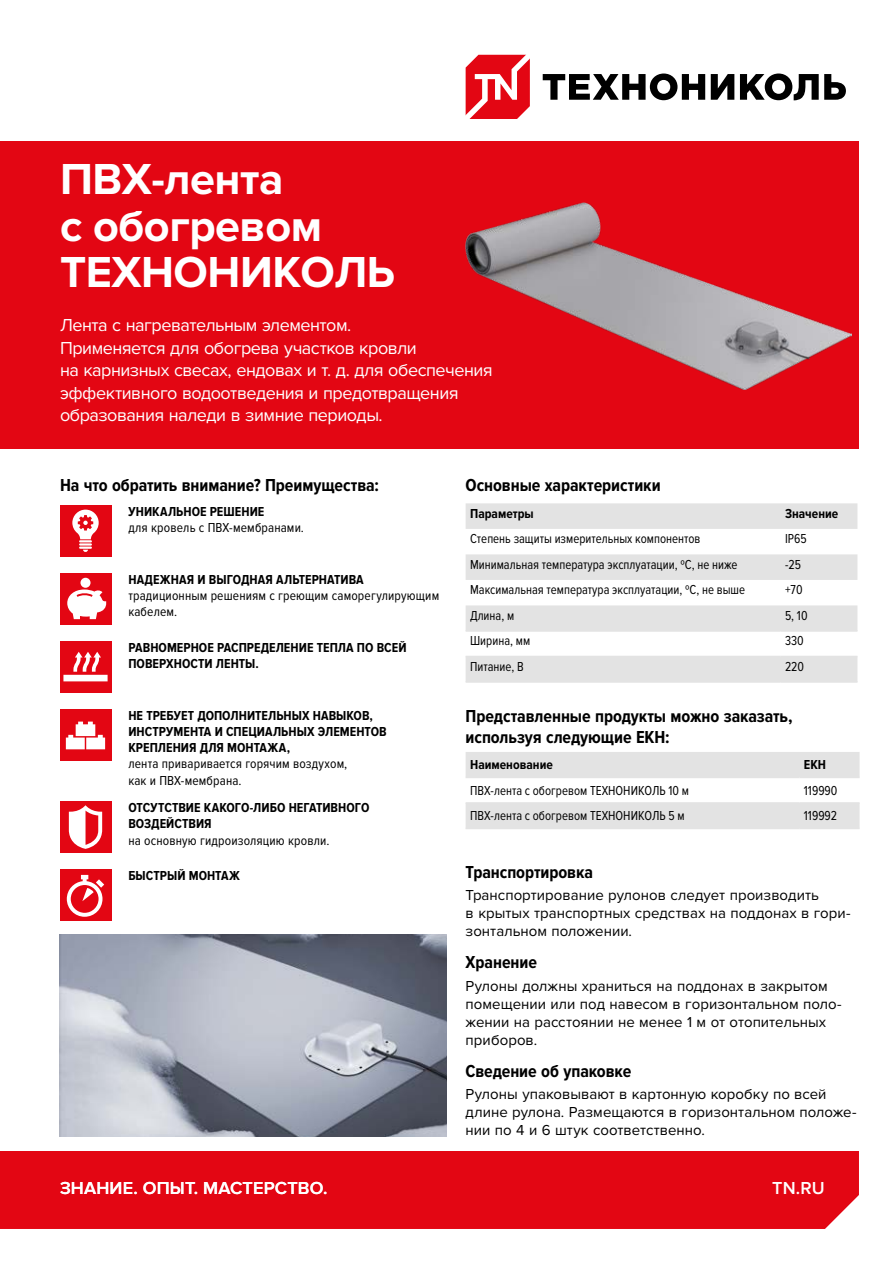
<style>
.page{position:relative;width:893px;height:1263px;background:#fff}
.page>*{position:absolute;margin:0;border:0;box-sizing:border-box;transform-origin:0 0}
.t1{font:700 45px/46.5px "Proxima Nova";letter-spacing:-.01em;color:#fff}
.t2{font:18px/22.5px "Proxima Nova";letter-spacing:-.025em;color:#fff}
.t3{font:700 18px/21.6px "Proxima Nova Cond";letter-spacing:-.005em;color:#000}
.t4{font:600 18px "Proxima Nova";letter-spacing:.01em;color:#fff}
.t5{font:15px/18px "Proxima Nova";letter-spacing:.005em;color:#000}
.t6{font:700 13.5px/16.2px "Proxima Nova Cond";color:#000}
.t7{font:13.5px "Proxima Nova Cond";color:#000;scale:.95 1}
.t8{font:13.5px/16.2px "Proxima Nova Cond";color:#000}
</style>
<div class="page">
<div style="left:0;top:141px;width:859px;height:308px;background:#e30613"></div>
<svg style="left:543px;top:74px;width:162px;height:26px"></svg>
<svg style="left:711px;top:74px;width:23px;height:26px"></svg>
<svg style="left:466px;top:55px;width:64px;height:64px"></svg>
<svg style="left:740px;top:74px;width:106px;height:26px"></svg>
<div style="left:0;top:1151px;width:859px;height:78px;background:#e30613"></div>
<svg style="left:466px;top:503px;width:391px;height:178px;fill:#e3e3e3"></svg>
<hr style="left:466px;top:630px;width:314px;height:2px;background:#e3e3e3">
<hr style="left:780px;top:630px;width:77px;height:2px;background:#e3e3e3">
<hr style="left:466px;top:656px;width:314px;height:1px;background:#e3e3e3">
<hr style="left:780px;top:656px;width:77px;height:1px;background:#e3e3e3">
<hr style="left:466px;top:681px;width:314px;height:2px;background:#e3e3e3">
<hr style="left:780px;top:681px;width:77px;height:2px;background:#e3e3e3">
<svg style="left:466px;top:752px;width:393px;height:76px"></svg>
<hr style="left:466px;top:777px;width:333px;height:1px;background:#e3e3e3">
<hr style="left:799px;top:777px;width:60px;height:1px;background:#e3e3e3">
<hr style="left:466px;top:802px;width:333px;height:2px;background:#e3e3e3">
<hr style="left:799px;top:802px;width:60px;height:2px;background:#e3e3e3">
<hr style="left:466px;top:828px;width:333px;height:1px;background:#e3e3e3">
<hr style="left:799px;top:828px;width:60px;height:1px;background:#e3e3e3">
<div style="left:60px;top:505px;width:51px;height:51px;background:#e30613"></div>
<svg style="left:72px;top:509px;width:27px;height:43px"></svg>
<div style="left:60px;top:573px;width:51px;height:51px;background:#e30613"></div>
<div style="left:80px;top:578px;width:11px;height:10px;background:#fff;border-radius:50%"></div>
<svg style="left:67px;top:589px;width:39px;height:30px"></svg>
<div style="left:60px;top:641px;width:51px;height:51px;background:#e30613"></div>
<svg style="left:63px;top:652px;width:45px;height:29px"></svg>
<div style="left:60px;top:709px;width:51px;height:51px;background:#e30613"></div>
<svg style="left:66px;top:722px;width:39px;height:27px"></svg>
<div style="left:60px;top:801px;width:51px;height:52px;background:#e30613"></div>
<svg style="left:69px;top:805px;width:33px;height:44px"></svg>
<div style="left:60px;top:870px;width:51px;height:51px;background:#e30613"></div>
<svg style="left:67px;top:875px;width:37px;height:42px"></svg>
<img style="left:466px;top:202px;width:386px;height:188px">
<img style="left:60px;top:934px;width:386px;height:202px">
<h1 class="t1" style="left:60px;top:157px;width:337px">ПВХ-лента<br>с обогревом<br>ТЕХНОНИКОЛЬ</h1>
<p class="t2" style="left:60px;top:314px;width:434px">Лента с нагревательным элементом.<br>Применяется для обогрева участков кровли<br>на карнизных свесах, ендовах и т. д. для обеспечения эффективного водоотведения и предотвращения образования наледи в зимние периоды.</p>
<p class="t3" style="left:60px;top:474px;width:320px">На что обратить внимание? Преимущества:</p>
<p class="t6" style="left:128px;top:503px;width:138px">УНИКАЛЬНОЕ РЕШЕНИЕ</p>
<p class="t8" style="left:128px;top:520px;width:177px">для кровель с ПВХ-мембранами.</p>
<p class="t6" style="left:128px;top:571px;width:237px">НАДЕЖНАЯ И ВЫГОДНАЯ АЛЬТЕРНАТИВА</p>
<p class="t8" style="left:128px;top:588px;width:312px">традиционным решениям с греющим саморегулирующим кабелем.</p>
<p class="t6" style="left:128px;top:639px;width:280px">РАВНОМЕРНОЕ РАСПРЕДЕЛЕНИЕ ТЕПЛА ПО ВСЕЙ<br>ПОВЕРХНОСТИ ЛЕНТЫ.</p>
<p class="t6" style="left:128px;top:708px;width:260px">НЕ ТРЕБУЕТ ДОПОЛНИТЕЛЬНЫХ НАВЫКОВ,<br>ИНСТРУМЕНТА И СПЕЦИАЛЬНЫХ ЭЛЕМЕНТОВ<br>КРЕПЛЕНИЯ ДЛЯ МОНТАЖА,</p>
<p class="t8" style="left:128px;top:756px;width:220px">лента приваривается горячим воздухом, как и ПВХ-мембрана.</p>
<p class="t6" style="left:128px;top:800px;width:242px">ОТСУТСТВИЕ КАКОГО-ЛИБО НЕГАТИВНОГО<br>ВОЗДЕЙСТВИЯ</p>
<p class="t8" style="left:128px;top:832px;width:203px">на основную гидроизоляцию кровли.</p>
<p class="t6" style="left:128px;top:868px;width:113px">БЫСТРЫЙ МОНТАЖ</p>
<p class="t3" style="left:466px;top:474px;width:197px">Основные характеристики</p>
<p class="t6" style="left:470px;top:505px;width:65px">Параметры</p>
<p class="t6" style="left:785px;top:505px;width:55px">Значение</p>
<p class="t7" style="left:470px;top:531px;width:244px">Степень защиты измерительных компонентов</p>
<p class="t7" style="left:785px;top:531px;width:24px">IP65</p>
<p class="t7" style="left:470px;top:557px;width:283px">Минимальная температура эксплуатации, ºC, не ниже</p>
<p class="t7" style="left:785px;top:557px;width:18px">-25</p>
<p class="t7" style="left:470px;top:582px;width:291px">Максимальная температура эксплуатации, ºC, не выше</p>
<p class="t7" style="left:785px;top:582px;width:20px">+70</p>
<p class="t7" style="left:470px;top:608px;width:48px">Длина, м</p>
<p class="t7" style="left:785px;top:608px;width:25px">5, 10</p>
<p class="t7" style="left:470px;top:633px;width:65px">Ширина, мм</p>
<p class="t7" style="left:785px;top:633px;width:21px">330</p>
<p class="t7" style="left:470px;top:659px;width:58px">Питание, В</p>
<p class="t7" style="left:785px;top:659px;width:22px">220</p>
<p class="t3" style="left:466px;top:706px;width:328px">Представленные продукты можно заказать, используя следующие ЕКН:</p>
<p class="t6" style="left:470px;top:757px;width:84px">Наименование</p>
<p class="t6" style="left:804px;top:757px;width:24px">ЕКН</p>
<p class="t7" style="left:470px;top:783px;width:232px">ПВХ-лента с обогревом ТЕХНОНИКОЛЬ 10 м</p>
<p class="t7" style="left:804px;top:783px;width:37px">119990</p>
<p class="t7" style="left:470px;top:808px;width:227px">ПВХ-лента с обогревом ТЕХНОНИКОЛЬ 5 м</p>
<p class="t7" style="left:804px;top:808px;width:37px">119992</p>
<p class="t3" style="left:466px;top:862px;width:129px">Транспортировка</p>
<p class="t5" style="left:466px;top:886px;width:387px">Транспортирование рулонов следует производить<br>в крытых транспортных средствах на поддонах в гори&shy;зонтальном положении.</p>
<p class="t3" style="left:466px;top:952px;width:73px">Хранение</p>
<p class="t5" style="left:466px;top:977px;width:378px">Рулоны должны храниться на поддонах в закрытом помещении или под навесом в горизонтальном поло&shy;жении на расстоянии не менее 1 м от отопительных приборов.</p>
<p class="t3" style="left:466px;top:1061px;width:167px">Сведение об упаковке</p>
<p class="t5" style="left:466px;top:1085px;width:392px">Рулоны упаковывают в картонную коробку по всей длине рулона. Размещаются в горизонтальном положе&shy;нии по 4 и 6 штук соответственно.</p>
<p class="t4" style="left:60px;top:1178px;width:269px">ЗНАНИЕ. ОПЫТ. МАСТЕРСТВО.</p>
<p class="t4" style="left:772px;top:1178px;width:54px">TN.RU</p>
</div>
